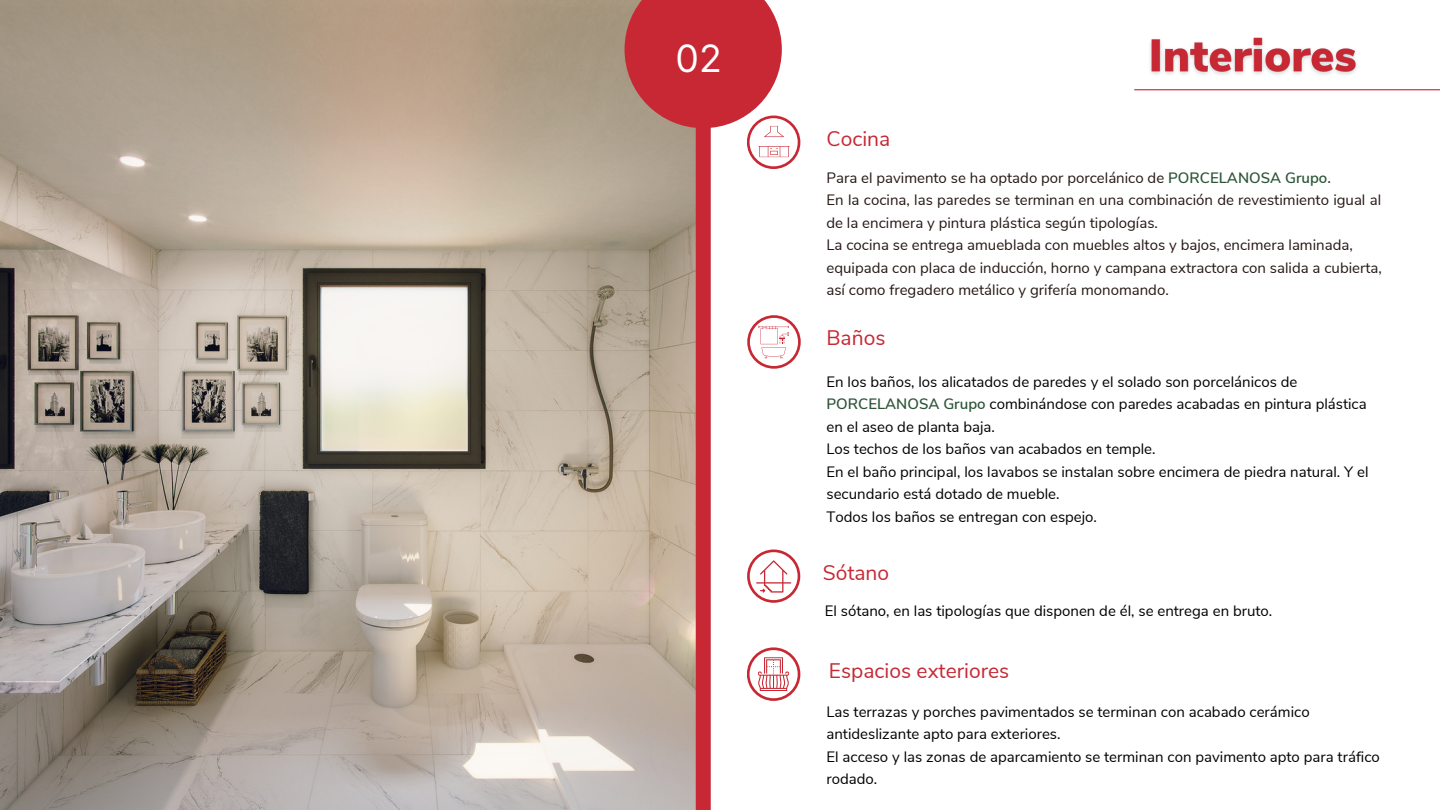
<style>
.page{position:relative;width:1440px;height:810px;background:#fff}
.page>*{position:absolute;margin:0;border:0;box-sizing:border-box;transform-origin:0 0}
.t1{font:37.7px "Inter";color:#fff}
.t2{font:21px "Nunito Sans";color:#c72834}
.t3{font:15px/22.5px "Nunito Sans";color:#000}
.t4{font:15px/22.5px "Nunito Sans";color:#251815}
.s1{font-weight:600;color:#2c5538}
</style>
<div class="page">
<svg style="left:747px;top:647px;width:53px;height:54px"></svg>
<svg style="left:747px;top:315px;width:54px;height:54px"></svg>
<hr style="left:1135px;top:89px;width:305px;height:1px;background:#c72834">
<img style="left:0;top:0;width:696px;height:810px">
<svg style="left:625px;top:0;width:175px;height:169px"></svg>
<div style="left:696px;top:9px;width:15px;height:801px;background:#c72834"></div>
<svg style="left:747px;top:550px;width:53px;height:53px"></svg>
<img style="left:1141px;top:37px;width:223px;height:54px">
<h1 class="t1" style="left:676px;top:36px;width:48px">02</h1>
<h2 class="t2" style="left:826px;top:125px;width:65px">Cocina</h2>
<p class="t4" style="left:826px;top:167px;width:557px">Para el pavimento se ha optado por porcelánico de <span class="s1">PORCELANOSA Grupo.<br></span>En la cocina, las paredes se terminan en una combinación de revestimiento igual al de la encimera y pintura plástica según tipologías.<br>La cocina se entrega amueblada con muebles altos y bajos, encimera laminada, equipada con placa de inducción, horno y campana extractora con salida a cubierta, así como fregadero metálico y grifería monomando.</p>
<h2 class="t2" style="left:826px;top:324px;width:60px">Baños</h2>
<p class="t3" style="left:826px;top:371px;width:544px">En los baños, los alicatados de paredes y el solado son porcelánicos de <span class="s1">PORCELANOSA Grupo</span> combinándose con paredes acabadas en pintura plástica en el aseo de planta baja.<br>Los techos de los baños van acabados en temple.<br>En el baño principal, los lavabos se instalan sobre encimera de piedra natural. Y el secundario está dotado de mueble.<br>Todos los baños se entregan con espejo.</p>
<h2 class="t2" style="left:823px;top:559px;width:68px">Sótano</h2>
<p class="t3" style="left:825px;top:599px;width:449px">El sótano, en las tipologías que disponen de él, se entrega en bruto.</p>
<h2 class="t2" style="left:829px;top:656px;width:182px">Espacios exteriores</h2>
<p class="t3" style="left:826px;top:700px;width:555px">Las terrazas y porches pavimentados se terminan con acabado cerámico antideslizante apto para exteriores.<br>El acceso y las zonas de aparcamiento se terminan con pavimento apto para tráfico rodado.</p>
</div>
